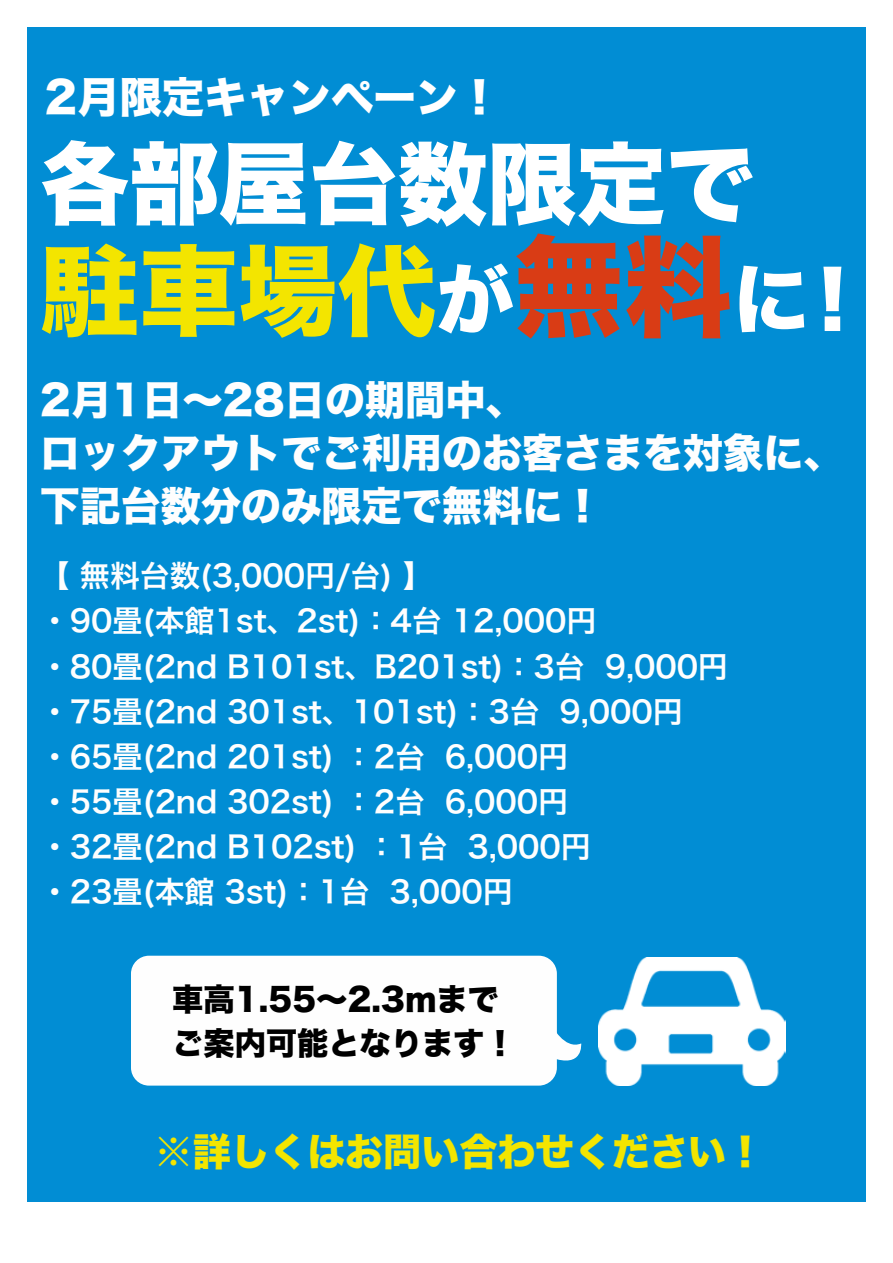
<style>
.page{position:relative;width:893px;height:1263px;background:#fff}
.page>*{position:absolute;margin:0;border:0;box-sizing:border-box;transform-origin:0 0}
.t1{font:99.15px "Hira Kaku Std N W8";color:#f3e500}
.t2{font:89.7px "Hira Kaku Std N W8";letter-spacing:-.005em;color:#fff}
.t3{font:42.45px "Hira Kaku Std N W8";letter-spacing:-.005em;color:#fff}
.t4{font:40.35px/53.2px "Hira Kaku Std N W8";letter-spacing:-.005em;color:#fefefe}
.t5{font:38.25px "Hira Kaku Std W8";letter-spacing:-.005em;color:#f3e500}
.t6{font:31.35px/44px "Hira Kaku Std N W8";letter-spacing:-.005em;color:#000}
.t7{font:30.15px/45.2px "Hira Kaku Pro N W6";letter-spacing:-.005em;color:#fefefe}
.s1{font-size:77.4px;color:#fff}
.s2{font-size:109.2px;color:#d93c15}
</style>
<div class="page">
<div style="left:27px;top:27px;width:839px;height:1175px;background:#018dd4"></div>
<div style="left:131px;top:956px;width:426px;height:130px;background:#fefefe;border-radius:18px"></div>
<img style="left:598px;top:958px;width:187px;height:128px">
<svg style="left:556px;top:1025px;width:26px;height:44px"></svg>
<h3 class="t3" style="left:44px;top:73px;width:457px">2月限定キャンペーン！</h3>
<h2 class="t2" style="left:40px;top:134px;width:716px">各部屋台数限定で</h2>
<h1 class="t1" style="left:40px;top:236px;width:832px">駐車場代<span class="s1">が</span><span class="s2">無料</span><span class="s1">に！</span></h1>
<h3 class="t4" style="left:40px;top:374px;width:805px">2月1日～28日の期間中、<br>ロックアウトでご利用のお客さまを対象に、下記台数分のみ限定で無料に！</h3>
<p class="t7" style="left:40px;top:552px;width:689px">【 無料台数(3,000円/台) 】<br>・90畳(本館1st、2st)：4台 12,000円<br>・80畳(2nd B101st、B201st)：3台 9,000円・75畳(2nd 301st、101st)：3台 9,000円・65畳(2nd 201st) ：2台 6,000円<br>・55畳(2nd 302st) ：2台 6,000円<br>・32畳(2nd B102st) ：1台 3,000円<br>・23畳(本館 3st)：1台 3,000円</p>
<p class="t6" style="left:172px;top:979px;width:345px">車高1.55～2.3ｍまでご案内可能となります！</p>
<p class="t5" style="left:155px;top:1131px;width:611px">※詳しくはお問い合わせください！</p>
</div>
